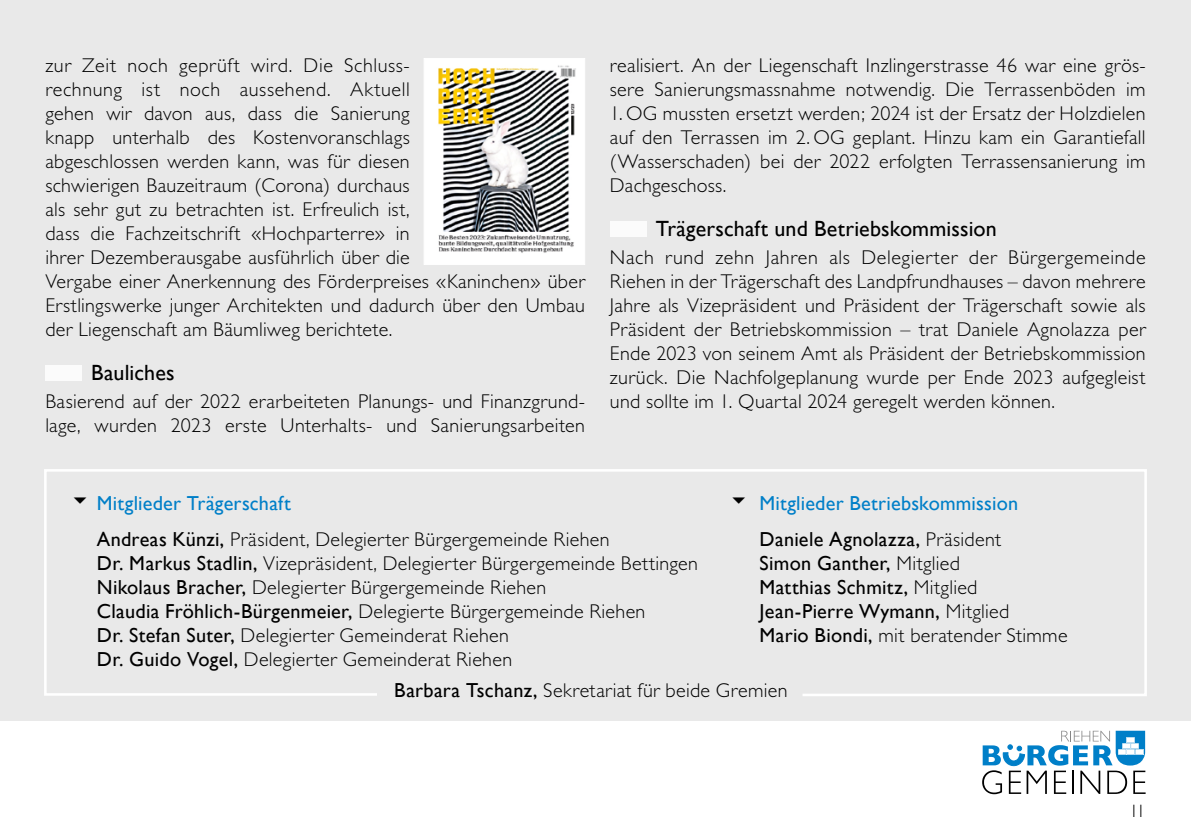
<style>
.page{position:relative;width:1191px;height:840px;background:#fff}
.page>*{position:absolute;margin:0;border:0;box-sizing:border-box;transform-origin:0 0}
.t1{font:22px "Gill Sans";letter-spacing:.005em;color:#000}
.t2{font:20.2px/36px "Gill Sans";letter-spacing:.01em;color:#007fc8}
.t3{font:20.2px/24px "Gill Sans";letter-spacing:.015em;color:#000}
.t4{font:300 20px/24px "Gill Sans";letter-spacing:.015em;color:#000}
.t5{font:300 18px "Gill Sans";color:#000}
.s1{font-weight:400;font-size:20.2px}
.s2{color:#000}
.s3{font-weight:300;font-size:20px;color:#000}
.s4{font-weight:300;font-size:20px}
</style>
<div class="page">
<div style="left:0;top:0;width:1191px;height:720px;background:#e9e9e9"></div>
<svg style="left:982px;top:730px;width:163px;height:63px"></svg>
<div style="left:610px;top:221px;width:37px;height:15px;background:#fff"></div>
<div style="left:45px;top:365px;width:37px;height:15px;background:#fff"></div>
<svg style="left:44px;top:469px;width:1103px;height:227px"></svg>
<div style="left:377px;top:681px;width:418px;height:23px;background:#e9e9e9"></div>
<div style="left:424px;top:58px;width:161px;height:206px;background:#fff"></div>
<img style="left:438px;top:65px;width:138px;height:188px">
<svg style="left:74px;top:497px;width:12px;height:6px"></svg>
<svg style="left:732px;top:497px;width:13px;height:6px"></svg>
<p class="t4" style="left:45px;top:54px;width:541px">zur Zeit noch geprüft wird. Die Schluss-<br>rechnung ist noch aussehend. Aktuell<br>gehen wir davon aus, dass die Sanierung<br>knapp unterhalb des Kostenvoranschlags<br>abgeschlossen werden kann, was für diesen<br>schwierigen Bauzeitraum (Corona) durchaus<br>als sehr gut zu betrachten ist. Erfreulich ist,<br>dass die Fachzeitschrift «Hochparterre» in<br>ihrer Dezemberausgabe ausführlich über die<br>Vergabe einer Anerkennung des Förderpreises «Kaninchen» über Erstlingswerke junger Architekten und dadurch über den Umbau der Liegenschaft am Bäumliweg berichtete.</p>
<p class="t1" style="left:91px;top:360px;width:85px">Bauliches</p>
<p class="t4" style="left:45px;top:390px;width:541px">Basierend auf der 2022 erarbeiteten Planungs- und Finanzgrund&shy;lage, wurden 2023 erste Unterhalts- und Sanierungsarbeiten</p>
<p class="t4" style="left:610px;top:54px;width:537px">realisiert. An der Liegenschaft Inzlingerstrasse 46 war eine grös&shy;sere Sanierungsmassnahme notwendig. Die Terrassenböden im</p>
<p class="t4" style="left:610px;top:102px;width:537px;text-align:justify">1. OG mussten ersetzt werden; 2024 ist der Ersatz der Holzdielen auf den Terrassen im 2. OG geplant. Hinzu kam ein Garantiefall (Wasserschaden) bei der 2022 erfolgten Terrassensanierung im Dachgeschoss.</p>
<p class="t1" style="left:656px;top:216px;width:342px">Trägerschaft und Betriebskommission</p>
<p class="t4" style="left:610px;top:246px;width:537px;text-align:justify">Nach rund zehn Jahren als Delegierter der Bürgergemeinde Riehen in der Trägerschaft des Landpfrundhauses – davon mehrere Jahre als Vizepräsident und Präsident der Trägerschaft sowie als Präsident der Betriebskommission – trat Daniele Agnolazza per Ende 2023 von seinem Amt als Präsident der Betriebskommission zurück. Die Nachfolgeplanung wurde per Ende 2023 aufgegleist und sollte im 1. Quartal 2024 geregelt werden können.</p>
<p class="t2" style="left:97px;top:485px;width:195px">Mitglieder Trägerschaft</p>
<p class="t4" style="left:97px;top:527px;width:602px"><span class="s1">Andreas Künzi,</span> Präsident, Delegierter Bürgergemeinde Riehen<br><span class="s1">Dr. Markus Stadlin,</span> Vizepräsident, Delegierter Bürgergemeinde Bettingen <span class="s1">Nikolaus Bracher,</span> Delegierter Bürgergemeinde Riehen<br><span class="s1">Claudia Fröhlich-Bürgenmeier,</span> Delegierte Bürgergemeinde Riehen<br><span class="s1">Dr. Stefan Suter,</span> Delegierter Gemeinderat Riehen<br><span class="s1">Dr. Guido Vogel,</span> Delegierter Gemeinderat Riehen</p>
<p class="t2" style="left:759px;top:485px;width:260px">Mitglieder Betriebskommission<br><span class="s2">Daniele Agnolazza,</span> <span class="s3">Präsident</span></p>
<p class="t3" style="left:759px;top:551px;width:251px">Simon Ganther, <span class="s4">Mitglied<br></span>Matthias Schmitz, <span class="s4">Mitglied<br></span>Jean-Pierre Wymann, <span class="s4">Mitglied</span></p>
<p class="t4" style="left:759px;top:623px;width:309px"><span class="s1">Mario Biondi,</span> mit beratender Stimme</p>
<p class="t4" style="left:394px;top:678px;width:395px"><span class="s1">Barbara Tschanz,</span> Sekretariat für beide Gremien</p>
<p class="t5" style="left:1129px;top:800px;width:18px">11</p>
</div>
